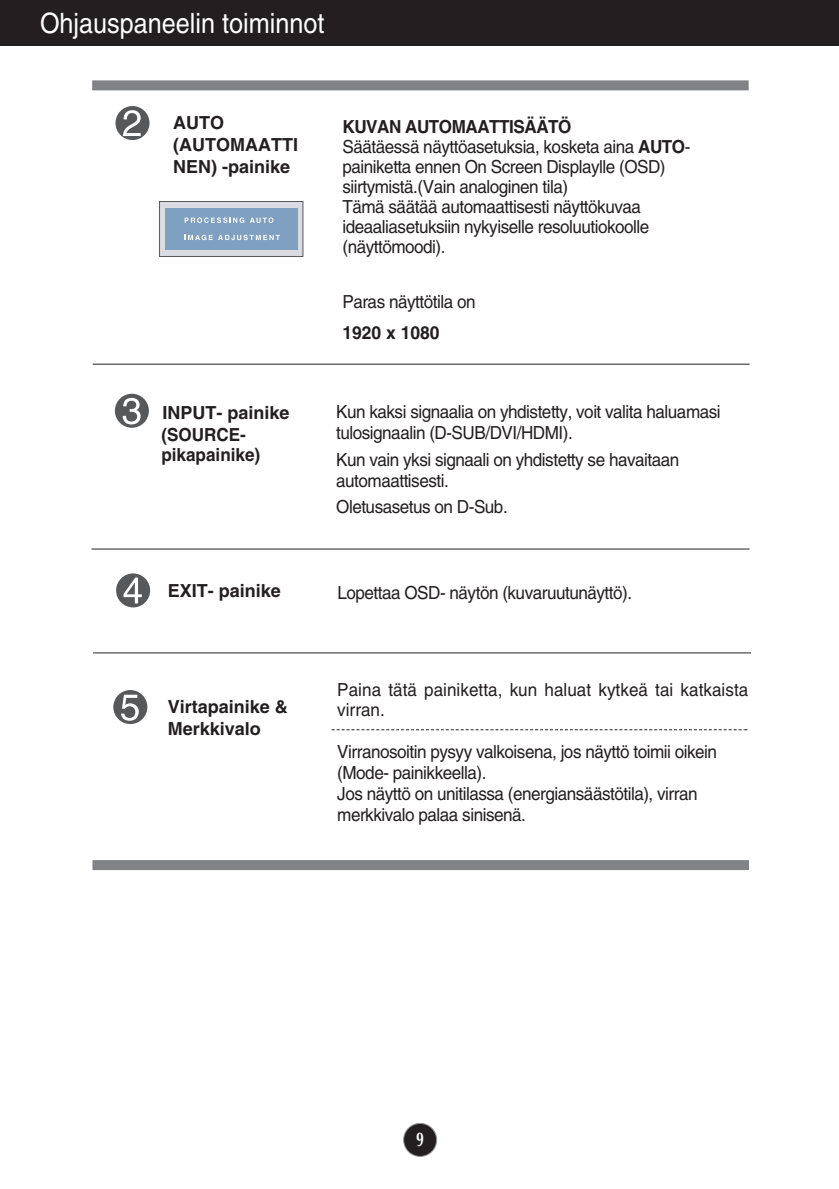
<style>
.page{position:relative;width:839px;height:1189px;background:#fff}
.page>*{position:absolute;margin:0;border:0;box-sizing:border-box;transform-origin:0 0}
.t1{font:28px "Helvetica";color:#fff;scale:.9 1}
.t2{font:700 20px "Optima";color:#fff;scale:.7 1}
.t3{font:18px/20px "Helvetica";letter-spacing:-.03em;color:#231f20;scale:.95 1}
.t4{font:700 18px/22px "Helvetica";color:#231f20}
.t5{font:18px/20px "Helvetica";color:#231f20;scale:.95 1}
.t6{font:700 18px/20px "Helvetica";color:#231f20;scale:.95 1}
.s1{font-weight:700}
</style>
<div class="page">
<div style="left:403px;top:1123px;width:33px;height:33px;background:#231f20;border-radius:50%"></div>
<div style="left:403px;top:1123px;width:34px;height:34px;border:2px solid #939598;border-radius:50%"></div>
<div style="left:0;top:0;width:839px;height:45px;background:#231f20"></div>
<div style="left:115px;top:394px;width:34px;height:34px;background:#57585a;border-radius:50%"></div>
<svg style="left:123px;top:398px;width:18px;height:26px"></svg>
<hr style="left:93px;top:652px;width:658px;height:1px;background:#231f20">
<div style="left:116px;top:573px;width:34px;height:34px;background:#57585a;border-radius:50%"></div>
<svg style="left:123px;top:577px;width:19px;height:26px"></svg>
<hr style="left:93px;top:364px;width:656px;height:1px;background:#231f20">
<div style="left:92px;top:80px;width:656px;height:10px;background:#808285"></div>
<div style="left:92px;top:860px;width:657px;height:10px;background:#808285"></div>
<div style="left:113px;top:690px;width:34px;height:34px;background:#57585a;border-radius:50%"></div>
<svg style="left:121px;top:694px;width:18px;height:27px"></svg>
<hr style="left:92px;top:548px;width:657px;height:1px;background:#231f20">
<svg style="left:331px;top:729px;width:416px;height:1px"></svg>
<div style="left:159px;top:201px;width:144px;height:55px;background:#dadce2"></div>
<div style="left:159px;top:201px;width:144px;height:56px;border:1px solid #57595a"></div>
<div style="left:165px;top:208px;width:132px;height:42px;background:#7fa0c1"></div>
<svg style="left:185px;top:217px;width:59px;height:6px"></svg>
<svg style="left:250px;top:217px;width:23px;height:6px"></svg>
<svg style="left:184px;top:235px;width:96px;height:5px"></svg>
<div style="left:115px;top:106px;width:34px;height:34px;background:#57585a;border-radius:50%"></div>
<svg style="left:123px;top:110px;width:18px;height:26px"></svg>
<h1 class="t1" style="left:40px;top:13px;width:317px">Ohjauspaneelin toiminnot</h1>
<p class="t4" style="left:173px;top:114px;width:126px">AUTO (AUTOMAATTI<br>NEN) -painike</p>
<p class="t3" style="left:342px;top:118px;width:368px"><span class="s1">KUVAN AUTOMAATTISÄÄTÖ<br></span>Säätäessä näyttöasetuksia, kosketa aina <span class="s1">AUTO&shy;</span>painiketta ennen On Screen Displaylle (OSD) siirtymistä.(Vain analoginen tila)<br>Tämä säätää automaattisesti näyttökuvaa ideaaliasetuksiin nykyiselle resoluutiokoolle (näyttömoodi).</p>
<p class="t3" style="left:342px;top:294px;width:142px">Paras näyttötila on</p>
<p class="t4" style="left:342px;top:323px;width:99px">1920 x 1080</p>
<p class="t4" style="left:162px;top:403px;width:129px">INPUT- painike</p>
<p class="t6" style="left:161px;top:426px;width:106px">(SOURCE&shy;pikapainike)</p>
<p class="t3" style="left:336px;top:403px;width:406px;line-height:21px">Kun kaksi signaalia on yhdistetty, voit valita haluamasi tulosignaalin (D-SUB/DVI/HDMI).</p>
<p class="t3" style="left:336px;top:450px;width:363px;line-height:21px">Kun vain yksi signaali on yhdistetty se havaitaan automaattisesti.</p>
<p class="t3" style="left:336px;top:499px;width:182px">Oletusasetus on D-Sub.</p>
<p class="t4" style="left:168px;top:581px;width:115px">EXIT- painike</p>
<p class="t3" style="left:337px;top:585px;width:312px">Lopettaa OSD- näytön (kuvaruutunäyttö).</p>
<p class="t4" style="left:168px;top:698px;width:122px">Virtapainike &amp;<br>Merkkivalo</p>
<p class="t5" style="left:337px;top:681px;width:434px">Paina tätä painiketta, kun haluat kytkeä tai katkaista virran.</p>
<p class="t3" style="left:337px;top:743px;width:401px;line-height:21px">Virranosoitin pysyy valkoisena, jos näyttö toimii oikein (Mode- painikkeella).<br>Jos näyttö on unitilassa (energiansäästötila), virran merkkivalo palaa sinisenä.</p>
<p class="t2" style="left:416px;top:1131px;width:13px">9</p>
</div>
